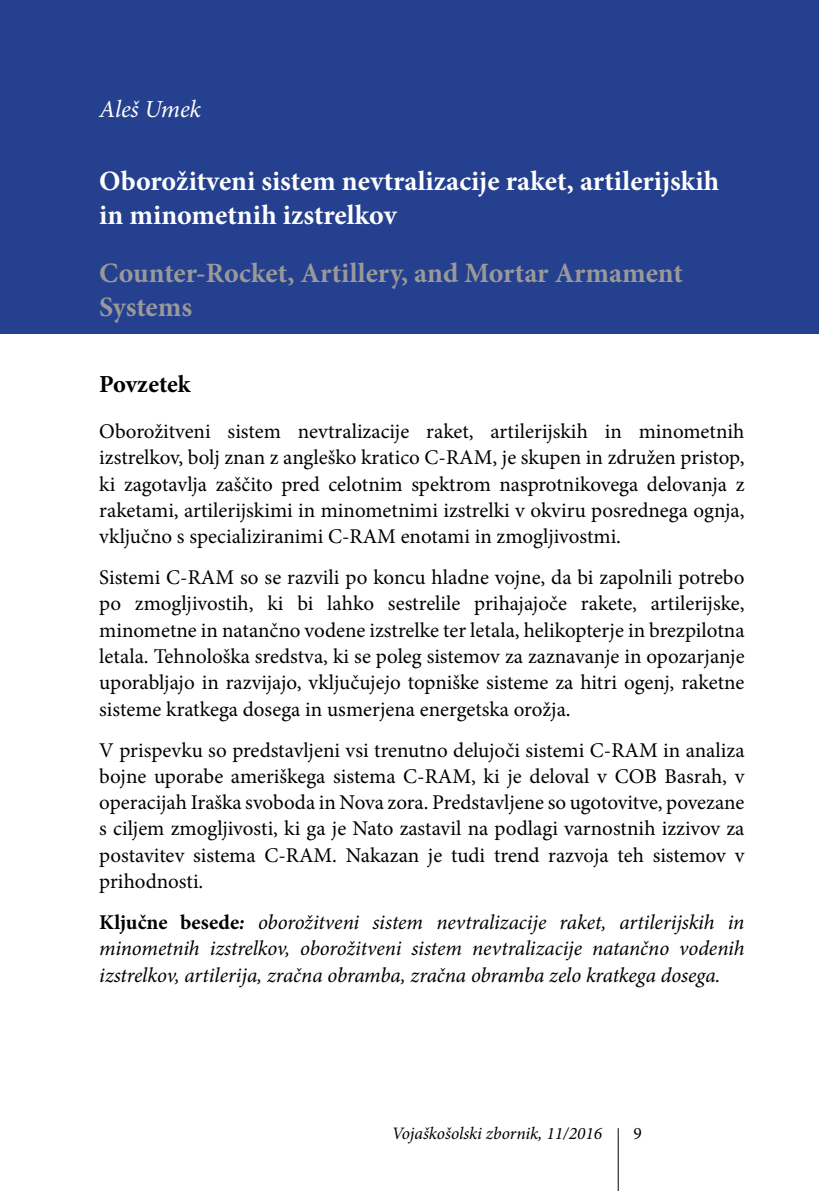
<style>
.page{position:relative;width:819px;height:1191px;background:#fff}
.page>*{position:absolute;margin:0;border:0;box-sizing:border-box;transform-origin:0 0}
.t1{font:700 28px/33.6px "Minion Pro";color:#fff}
.t2{font:700 28px/33.6px "Minion Pro";letter-spacing:-.005em;color:#999}
.t3{font:italic 24.5px "Minion Pro";letter-spacing:-.01em;color:#fff}
.t4{font:700 24.5px "Minion Pro";letter-spacing:-.005em;color:#000}
.t5{font:21px/26.2px "Minion Pro";color:#000;text-align:justify}
.t6{font:italic 21px/26.2px "Minion Pro";letter-spacing:-.01em;color:#000;text-align:justify}
.t7{font:italic 17.5px "Minion Pro";letter-spacing:-.005em;color:#000}
.t8{font:17.5px "Minion Pro";color:#000}
.s1{font-weight:700;font-style:normal}
.s2{font-weight:700}
</style>
<div class="page">
<div style="left:0;top:0;width:819px;height:333px;background:#25408f"></div>
<hr style="left:618px;top:1128px;width:1px;height:63px;background:#000">
<p class="t3" style="left:99px;top:92px;width:103px">Aleš Umek</p>
<h1 class="t1" style="left:99px;top:164px;width:621px">Oborožitveni sistem nevtralizacije raket, artilerijskih in minometnih izstrelkov</h1>
<h1 class="t2" style="left:99px;top:256px;width:585px">Counter-Rocket, Artillery, and Mortar Armament<br>Systems</h1>
<p class="t4" style="left:99px;top:367px;width:93px">Povzetek</p>
<p class="t5" style="left:99px;top:418px;width:646px">Oborožitveni sistem nevtralizacije raket, artilerijskih in minometnih izstrelkov, bolj znan z angleško kratico C-RAM, je skupen in združen pristop, ki zagotavlja zaščito pred celotnim spektrom nasprotnikovega delovanja z raketami, artilerijskimi in minometnimi izstrelki v okviru posrednega ognja, vključno s specializiranimi C-RAM enotami in zmogljivostmi.</p>
<p class="t5" style="left:99px;top:564px;width:646px">Sistemi C-RAM so se razvili po koncu hladne vojne, da bi zapolnili potrebo po zmogljivostih, ki bi lahko sestrelile prihajajoče rakete, artilerijske, minometne in natančno vodene izstrelke ter letala, helikopterje in brezpilotna letala. Tehnološka sredstva, ki se poleg sistemov za zaznavanje in opozarjanje uporabljajo in razvijajo, vključujejo topniške sisteme za hitri ogenj, raketne sisteme kratkega dosega in usmerjena energetska orožja.</p>
<p class="t5" style="left:99px;top:737px;width:646px">V prispevku so predstavljeni vsi trenutno delujoči sistemi C-RAM in analiza bojne uporabe ameriškega sistema C-RAM, ki je deloval v COB Basrah, v operacijah Iraška svoboda in Nova zora. Predstavljene so ugotovitve, povezane s ciljem zmogljivosti, ki ga je Nato zastavil na podlagi varnostnih izzivov za postavitev sistema C-RAM. Nakazan je tudi trend razvoja teh sistemov v prihodnosti.</p>
<p class="t6" style="left:99px;top:909px;width:646px"><span class="s1">Ključne besede</span><span class="s2">:</span> oborožitveni sistem nevtralizacije raket, artilerijskih in minometnih izstrelkov, oborožitveni sistem nevtralizacije natančno vodenih izstrelkov, artilerija, zračna obramba, zračna obramba zelo kratkega dosega.</p>
<p class="t7" style="left:391px;top:1121px;width:212px">Vojaškošolski zbornik, 11/2016</p>
<p class="t8" style="left:633px;top:1121px;width:10px">9</p>
</div>
